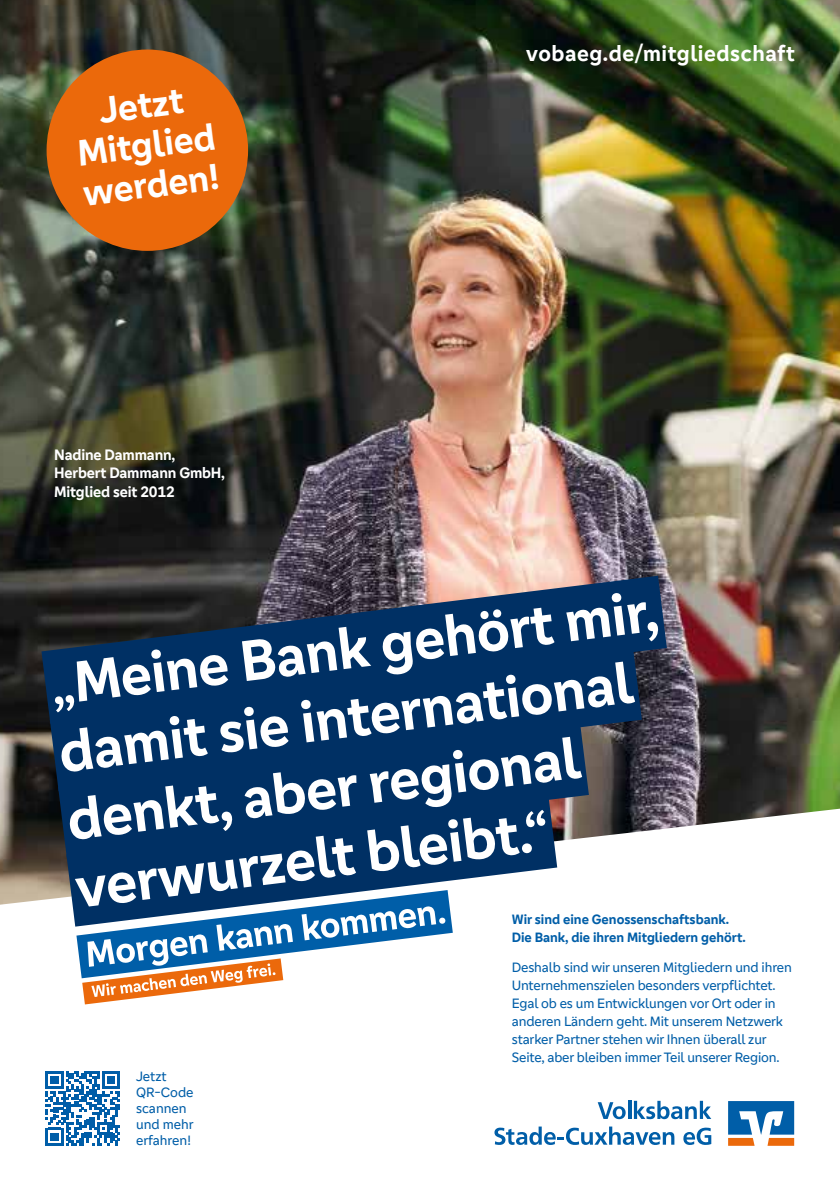
<style>
.page{position:relative;width:840px;height:1191px;background:#fff}
.page>*{position:absolute;margin:0;border:0;box-sizing:border-box;transform-origin:0 0}
.t1{font:700 59.6px/68.2px "Genos GFG";color:#fff}
.t2{font:700 38px/40px "Genos GFG";color:#fff;text-align:center}
.t3{font:700 22.8px "Genos GFG";letter-spacing:.025em;color:#fff}
.t4{font:700 15.6px/18.8px "Genos GFG";letter-spacing:-.01em;color:#fff}
.t5{font:14px/18px "Genos GFG";letter-spacing:-.01em;color:#005ea8}
.t6{font:700 14px/18px "Genos GFG";color:#005ea8}
.t7{font:12.8px "Genos GFG";color:#005ea8}
</style>
<div class="page">
<img style="left:0;top:0;width:839px;height:808px">
<svg style="left:0;top:808px;width:839px;height:338px"></svg>
<svg style="left:727px;top:1101px;width:66px;height:44px"></svg>
<svg style="left:597px;top:1102px;width:28px;height:17px"></svg>
<hr style="left:627px;top:1100px;width:3px;height:19px;background:#005ea8">
<svg style="left:633px;top:1100px;width:78px;height:19px"></svg>
<svg style="left:494px;top:1126px;width:180px;height:19px"></svg>
<svg style="left:683px;top:1127px;width:28px;height:18px"></svg>
<div style="left:47px;top:50px;width:201px;height:201px;background:#eb690b;border-radius:50%"></div>
<svg style="left:45px;top:1071px;width:75px;height:74px"></svg>
<svg style="left:41px;top:576px;width:625px;height:147px;background:#2b3c55"></svg>
<svg style="left:50px;top:647px;width:591px;height:144px;background:#053160"></svg>
<div style="left:58px;top:722px;width:530px;height:137px;background:#003064"></div>
<svg style="left:66px;top:795px;width:491px;height:131px;background:#1f4976"></svg>
<svg style="left:76px;top:890px;width:376px;height:114px"></svg>
<h2 class="t2" style="left:70px;top:94px;width:140px;rotate:-7deg">Jetzt<br>Mitglied werden!</h2>
<p class="t4" style="left:54px;top:445px;width:172px">Nadine Dammann,<br>Herbert Dammann GmbH,<br>Mitglied seit 2012</p>
<h3 class="t3" style="left:526px;top:40px;width:270px">vobaeg.de/mitgliedschaft</h3>
<h1 class="t1" style="left:47px;top:651px;width:613px;rotate:-7deg">„Meine Bank gehört mir, damit sie international denkt, aber regional verwurzelt bleibt.“</h1>
<p class="t5" style="left:136px;top:1067px;width:59px;line-height:16px">Jetzt<br>QR-Code scannen und mehr erfahren!</p>
<p class="t7" style="left:135px;top:1133px;width:29px">Jetzt</p>
<p class="t6" style="left:511px;top:910px;width:235px">Wir sind eine Genossenschaftsbank.<br>Die Bank, die ihren Mitgliedern gehört.</p>
<p class="t5" style="left:511px;top:958px;width:281px">Deshalb sind wir unseren Mitgliedern und ihren Unternehmenszielen besonders verpflichtet.<br>Egal ob es um Entwicklungen vor Ort oder in anderen Ländern geht. Mit unserem Netzwerk starker Partner stehen wir Ihnen überall zur Seite, aber bleiben immer Teil unserer Region.</p>
</div>
